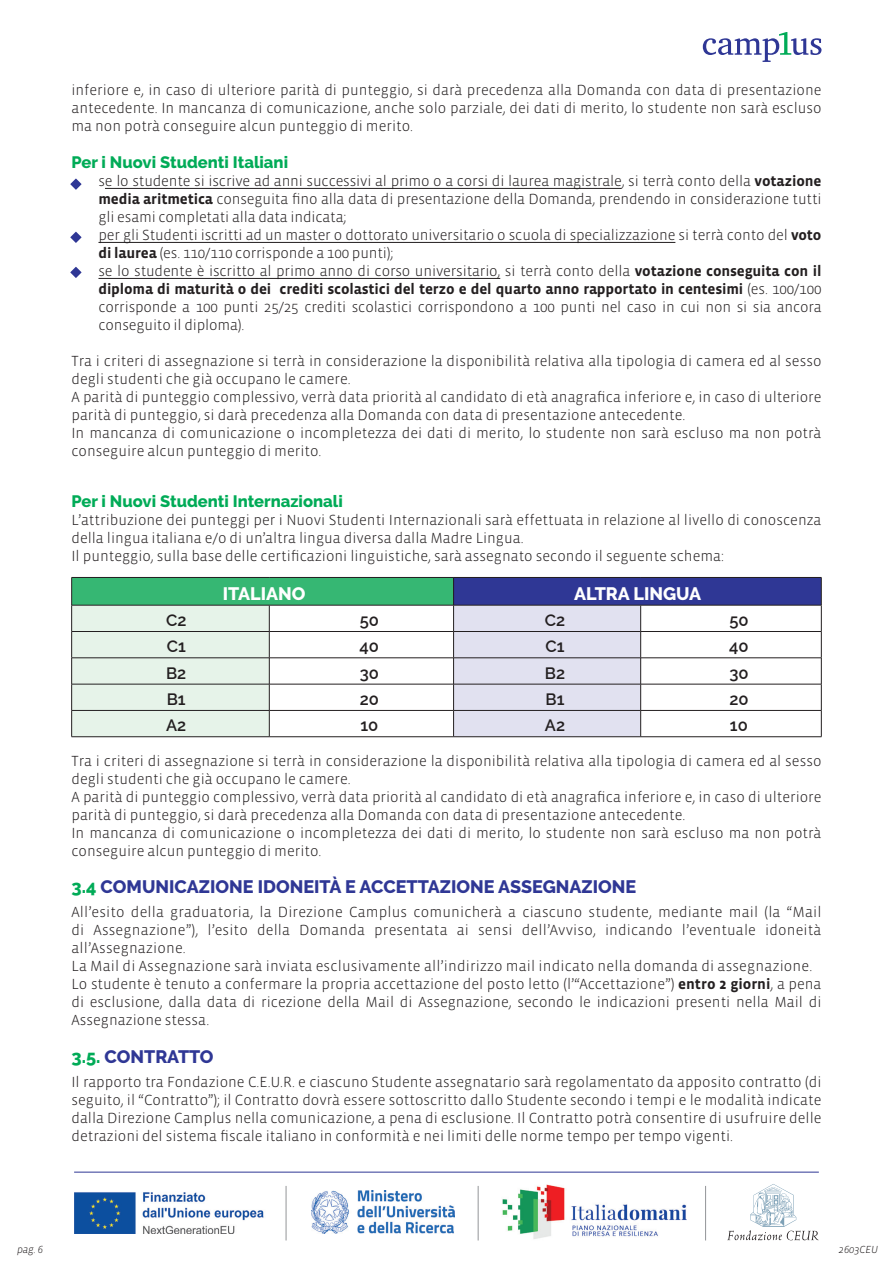
<style>
.page{position:relative;width:893px;height:1263px;background:#fff}
.page>*{position:absolute;margin:0;border:0;box-sizing:border-box;transform-origin:0 0}
.t1{font:800 18px "Raleway";color:#2f3795}
.t2{font:800 18px "Raleway";color:#fff}
.t3{font:800 16.5px "Raleway";color:#00ab57}
.t4{font:600 16.5px "Raleway";color:#231f20}
.t5{font:300 15px/18px "Vista Sans OT";color:#231f20}
.t6{font:italic 300 10.5px "Vista Sans OT";letter-spacing:-.01em;color:#231f20}
.s1{font-weight:700}
.s2{color:#00ab57}
</style>
<div class="page">
<svg style="left:703px;top:32px;width:118px;height:30px"></svg>
<hr style="left:74px;top:1172px;width:745px;height:1px;background:#2f3795">
<img style="left:74px;top:1192px;width:190px;height:41px">
<img style="left:312px;top:1191px;width:142px;height:42px">
<img style="left:502px;top:1184px;width:184px;height:55px">
<hr style="left:478px;top:1186px;width:1px;height:54px;background:#939598">
<hr style="left:286px;top:1186px;width:1px;height:54px;background:#939598">
<hr style="left:705px;top:1186px;width:1px;height:54px;background:#939598">
<svg style="left:727px;top:1184px;width:92px;height:56px"></svg>
<hr style="left:105px;top:188px;width:517px;height:1px;background:#231f20">
<hr style="left:98px;top:242px;width:577px;height:1px;background:#231f20">
<hr style="left:98px;top:278px;width:402px;height:1px;background:#231f20">
<div style="left:72px;top:577px;width:382px;height:28px;background:#36b773"></div>
<div style="left:454px;top:577px;width:367px;height:28px;background:#2f3795"></div>
<svg style="left:270px;top:606px;width:551px;height:130px"></svg>
<hr style="left:71px;top:577px;width:198px;height:1px;background:#231f20">
<hr style="left:269px;top:577px;width:185px;height:1px;background:#231f20">
<hr style="left:454px;top:577px;width:187px;height:1px;background:#231f20">
<hr style="left:641px;top:577px;width:180px;height:1px;background:#231f20">
<hr style="left:269px;top:605px;width:185px;height:1px;background:#231f20">
<hr style="left:641px;top:605px;width:180px;height:1px;background:#231f20">
<hr style="left:269px;top:631px;width:185px;height:1px;background:#231f20">
<hr style="left:641px;top:631px;width:180px;height:1px;background:#231f20">
<hr style="left:269px;top:657px;width:185px;height:1px;background:#231f20">
<hr style="left:641px;top:657px;width:180px;height:1px;background:#231f20">
<hr style="left:269px;top:684px;width:185px;height:1px;background:#231f20">
<hr style="left:641px;top:684px;width:180px;height:1px;background:#231f20">
<hr style="left:269px;top:710px;width:185px;height:1px;background:#231f20">
<svg style="left:71px;top:578px;width:199px;height:158px"></svg>
<hr style="left:641px;top:710px;width:180px;height:1px;background:#231f20">
<svg style="left:453px;top:578px;width:188px;height:158px"></svg>
<svg style="left:821px;top:578px;width:1px;height:158px"></svg>
<hr style="left:71px;top:736px;width:198px;height:1px;background:#231f20">
<hr style="left:269px;top:736px;width:185px;height:1px;background:#231f20">
<hr style="left:454px;top:736px;width:187px;height:1px;background:#231f20">
<hr style="left:641px;top:736px;width:180px;height:1px;background:#231f20">
<svg style="left:70px;top:179px;width:12px;height:11px"></svg>
<svg style="left:70px;top:232px;width:12px;height:11px"></svg>
<svg style="left:70px;top:267px;width:12px;height:11px"></svg>
<p class="t5" style="left:71px;top:81px;width:752px;text-align:justify">inferiore e, in caso di ulteriore parità di punteggio, si darà precedenza alla Domanda con data di presentazione antecedente. In mancanza di comunicazione, anche solo parziale, dei dati di merito, lo studente non sarà escluso ma non potrà conseguire alcun punteggio di merito.</p>
<p class="t3" style="left:71px;top:153px;width:218px">Per i Nuovi Studenti Italiani</p>
<p class="t5" style="left:98px;top:173px;width:725px;text-align:justify">se lo studente si iscrive ad anni successivi al primo o a corsi di laurea magistrale, si terrà conto della <span class="s1">votazione media aritmetica</span> conseguita fino alla data di presentazione della Domanda, prendendo in considerazione tutti gli esami completati alla data indicata;</p>
<p class="t5" style="left:98px;top:227px;width:724px">per gli Studenti iscritti ad un master o dottorato universitario o scuola di specializzazione si terrà conto del <span class="s1">voto di laurea</span> (es. 110/110 corrisponde a 100 punti);</p>
<p class="t5" style="left:98px;top:263px;width:725px;text-align:justify">se lo studente è iscritto al primo anno di corso universitario, si terrà conto della <span class="s1">votazione conseguita con il diploma di maturità o dei crediti scolastici del terzo e del quarto anno rapportato in centesimi</span> (es. 100/100 corrisponde a 100 punti 25/25 crediti scolastici corrispondono a 100 punti nel caso in cui non si sia ancora conseguito il diploma).</p>
<p class="t5" style="left:71px;top:353px;width:751px">Tra i criteri di assegnazione si terrà in considerazione la disponibilità relativa alla tipologia di camera ed al sesso degli studenti che già occupano le camere.</p>
<p class="t5" style="left:71px;top:389px;width:752px">A parità di punteggio complessivo, verrà data priorità al candidato di età anagrafica inferiore e, in caso di ulteriore parità di punteggio, si darà precedenza alla Domanda con data di presentazione antecedente.</p>
<p class="t5" style="left:71px;top:425px;width:751px">In mancanza di comunicazione o incompletezza dei dati di merito, lo studente non sarà escluso ma non potrà conseguire alcun punteggio di merito.</p>
<p class="t3" style="left:71px;top:492px;width:273px">Per i Nuovi Studenti Internazionali</p>
<p class="t5" style="left:71px;top:512px;width:751px">L’attribuzione dei punteggi per i Nuovi Studenti Internazionali sarà effettuata in relazione al livello di conoscenza della lingua italiana e/o di un’altra lingua diversa dalla Madre Lingua.</p>
<p class="t5" style="left:71px;top:548px;width:654px">Il punteggio, sulla base delle certificazioni linguistiche, sarà assegnato secondo il seguente schema:</p>
<p class="t2" style="left:223px;top:583px;width:84px">ITALIANO</p>
<p class="t2" style="left:574px;top:583px;width:128px">ALTRA LINGUA</p>
<p class="t4" style="left:166px;top:607px;width:22px">C2</p>
<p class="t4" style="left:360px;top:607px;width:21px">50</p>
<p class="t4" style="left:545px;top:607px;width:22px">C2</p>
<p class="t4" style="left:729px;top:607px;width:21px">50</p>
<p class="t4" style="left:167px;top:633px;width:21px">C1</p>
<p class="t4" style="left:360px;top:633px;width:21px">40</p>
<p class="t4" style="left:545px;top:633px;width:21px">C1</p>
<p class="t4" style="left:729px;top:633px;width:21px">40</p>
<p class="t4" style="left:166px;top:660px;width:22px">B2</p>
<p class="t4" style="left:360px;top:660px;width:21px">30</p>
<p class="t4" style="left:545px;top:660px;width:22px">B2</p>
<p class="t4" style="left:729px;top:660px;width:21px">30</p>
<p class="t4" style="left:167px;top:686px;width:20px">B1</p>
<p class="t4" style="left:360px;top:686px;width:21px">20</p>
<p class="t4" style="left:546px;top:686px;width:20px">B1</p>
<p class="t4" style="left:729px;top:686px;width:21px">20</p>
<p class="t4" style="left:166px;top:712px;width:22px">A2</p>
<p class="t4" style="left:360px;top:712px;width:19px">10</p>
<p class="t4" style="left:545px;top:712px;width:22px">A2</p>
<p class="t4" style="left:730px;top:712px;width:19px">10</p>
<p class="t5" style="left:71px;top:752px;width:751px">Tra i criteri di assegnazione si terrà in considerazione la disponibilità relativa alla tipologia di camera ed al sesso degli studenti che già occupano le camere.</p>
<p class="t5" style="left:71px;top:788px;width:752px">A parità di punteggio complessivo, verrà data priorità al candidato di età anagrafica inferiore e, in caso di ulteriore parità di punteggio, si darà precedenza alla Domanda con data di presentazione antecedente.</p>
<p class="t5" style="left:71px;top:824px;width:751px">In mancanza di comunicazione o incompletezza dei dati di merito, lo studente non sarà escluso ma non potrà conseguire alcun punteggio di merito.</p>
<p class="t1" style="left:71px;top:876px;width:566px"><span class="s2">3.4</span> COMUNICAZIONE IDONEITÀ E ACCETTAZIONE ASSEGNAZIONE</p>
<p class="t5" style="left:71px;top:903px;width:751px;text-align:justify">All’esito della graduatoria, la Direzione Camplus comunicherà a ciascuno studente, mediante mail (la “Mail di Assegnazione”), l’esito della Domanda presentata ai sensi dell’Avviso, indicando l’eventuale idoneità all’Assegnazione.</p>
<p class="t5" style="left:71px;top:957px;width:742px">La Mail di Assegnazione sarà inviata esclusivamente all’indirizzo mail indicato nella domanda di assegnazione.</p>
<p class="t5" style="left:71px;top:975px;width:751px;text-align:justify">Lo studente è tenuto a confermare la propria accettazione del posto letto (l’“Accettazione”) <span class="s1">entro 2 giorni</span>, a pena di esclusione, dalla data di ricezione della Mail di Assegnazione, secondo le indicazioni presenti nella Mail di Assegnazione stessa.</p>
<p class="t1" style="left:71px;top:1046px;width:143px"><span class="s2">3.5.</span> CONTRATTO</p>
<p class="t5" style="left:71px;top:1073px;width:752px;text-align:justify">Il rapporto tra Fondazione C.E.U.R. e ciascuno Studente assegnatario sarà regolamentato da apposito contratto (di seguito, il “Contratto”); il Contratto dovrà essere sottoscritto dallo Studente secondo i tempi e le modalità indicate dalla Direzione Camplus nella comunicazione, a pena di esclusione. Il Contratto potrà consentire di usufruire delle detrazioni del sistema fiscale italiano in conformità e nei limiti delle norme tempo per tempo vigenti.</p>
<p class="t6" style="left:17px;top:1243px;width:28px">pag. 6</p>
<p class="t6" style="left:839px;top:1243px;width:41px">2603CEU</p>
</div>
